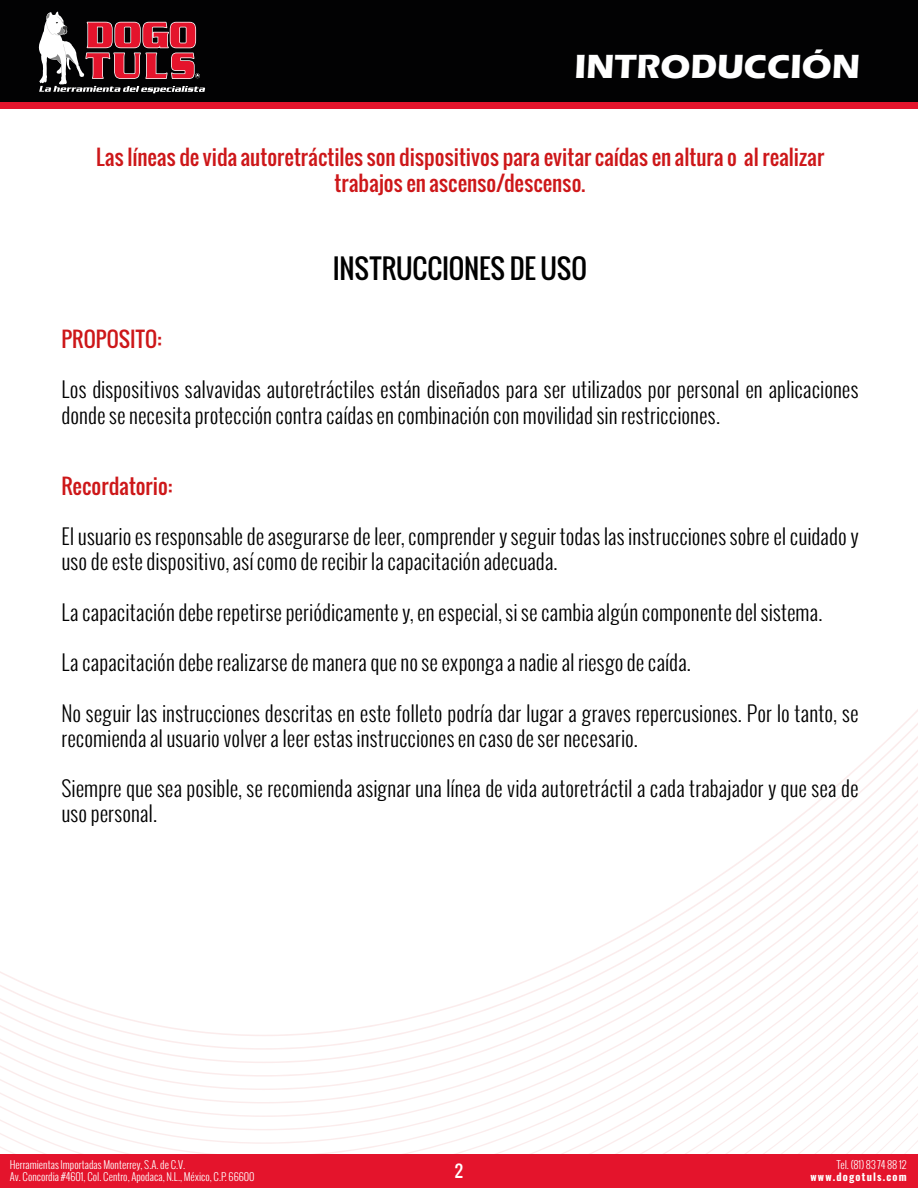
<style>
.page{position:relative;width:918px;height:1188px;background:#fff}
.page>*{position:absolute;margin:0;border:0;box-sizing:border-box;transform-origin:0 0}
.t1{font:700 34.5px "Eras ITC";color:#fff}
.t2{font:27px "Oswald";letter-spacing:-.005em;color:#000}
.t3{font:300 21px/25.2px "Oswald";color:#000}
.t4{font:21px/25.2px "Oswald";letter-spacing:.005em;color:#cd1719;text-align:center}
.t5{font:16.5px "Oswald";color:#fff}
.t6{font:300 10.5px/12.6px "Oswald";color:#fff}
.t7{font:700 10.5px "Oswald";letter-spacing:.11em;color:#fff}
</style>
<div class="page">
<div style="left:0;top:0;width:918px;height:103px;background:#020203"></div>
<div style="left:0;top:102px;width:918px;height:6px;background:#e4142c"></div>
<svg style="left:38px;top:11px;width:167px;height:82px"></svg>
<svg style="left:0;top:849px;width:918px;height:305px"></svg>
<svg style="left:383px;top:862px;width:535px;height:292px"></svg>
<svg style="left:440px;top:876px;width:478px;height:278px"></svg>
<svg style="left:0;top:1143px;width:149px;height:11px"></svg>
<svg style="left:483px;top:889px;width:435px;height:265px"></svg>
<svg style="left:520px;top:902px;width:398px;height:252px"></svg>
<svg style="left:552px;top:916px;width:366px;height:238px"></svg>
<svg style="left:581px;top:929px;width:337px;height:225px"></svg>
<svg style="left:608px;top:943px;width:310px;height:211px"></svg>
<svg style="left:633px;top:956px;width:285px;height:198px"></svg>
<svg style="left:656px;top:970px;width:262px;height:184px"></svg>
<svg style="left:678px;top:983px;width:240px;height:171px"></svg>
<svg style="left:699px;top:997px;width:219px;height:157px"></svg>
<div style="left:0;top:1154px;width:918px;height:34px;background:#e4142c"></div>
<h1 class="t1" style="left:574px;top:47px;width:287px">INTRODUCCIÓN</h1>
<p class="t4" style="left:96px;top:145px;width:729px">Las líneas de vida autoretráctiles son dispositivos para evitar caídas en altura o al realizar trabajos en ascenso/descenso.</p>
<p class="t2" style="left:333px;top:248px;width:256px">INSTRUCCIONES DE USO</p>
<p class="t4" style="left:61px;top:326px;width:102px">PROPOSITO:</p>
<p class="t3" style="left:61px;top:377px;width:799px">Los dispositivos salvavidas autoretráctiles están diseñados para ser utilizados por personal en aplicaciones donde se necesita protección contra caídas en combinación con movilidad sin restricciones.</p>
<p class="t4" style="left:61px;top:473px;width:112px">Recordatorio:</p>
<p class="t3" style="left:61px;top:524px;width:799px">El usuario es responsable de asegurarse de leer, comprender y seguir todas las instrucciones sobre el cuidado y uso de este dispositivo, así como de recibir la capacitación adecuada.</p>
<p class="t3" style="left:61px;top:599px;width:763px">La capacitación debe repetirse periódicamente y, en especial, si se cambia algún componente del sistema.</p>
<p class="t3" style="left:61px;top:650px;width:631px">La capacitación debe realizarse de manera que no se exponga a nadie al riesgo de caída.</p>
<p class="t3" style="left:61px;top:700px;width:799px">No seguir las instrucciones descritas en este folleto podría dar lugar a graves repercusiones. Por lo tanto, se recomienda al usuario volver a leer estas instrucciones en caso de ser necesario.</p>
<p class="t3" style="left:61px;top:776px;width:799px">Siempre que sea posible, se recomienda asignar una línea de vida autoretráctil a cada trabajador y que sea de uso personal.</p>
<p class="t6" style="left:10px;top:1158px;width:246px">Herramientas Importadas Monterrey, S.A. de C.V.<br>Av. Concordia #4601, Col. Centro, Apodaca, N.L., México, C.P. 66600</p>
<p class="t6" style="left:837px;top:1158px;width:71px">Tel. (81) 83 74 88 12</p>
<p class="t5" style="left:455px;top:1159px;width:10px">2</p>
<p class="t7" style="left:811px;top:1168px;width:98px">www.dogotuls.com</p>
</div>
